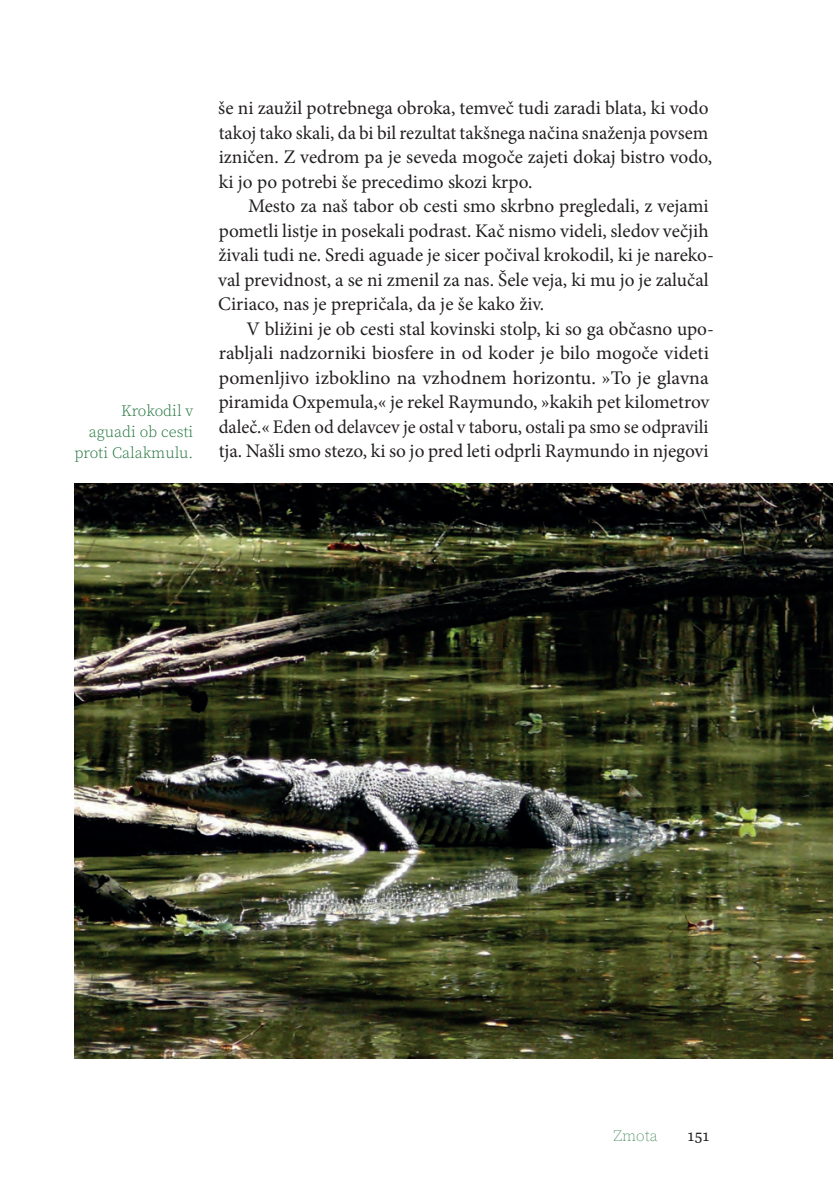
<style>
.page{position:relative;width:833px;height:1191px;background:#fff}
.page>*{position:absolute;margin:0;border:0;box-sizing:border-box;transform-origin:0 0}
.t1{font:19.25px/24.5px "Minion Pro";color:#231f20}
.t2{font:300 15.75px/21px "Source Serif Pro";color:#1f723b;text-align:right}
.t3{font:200 15.75px "Source Serif Pro";color:#1f723b}
.t4{font:15.75px "Source Serif Pro";color:#231f20}
</style>
<div class="page">
<img style="left:74px;top:483px;width:759px;height:574px">
<p class="t2" style="left:75px;top:400px;width:120px">Krokodil v aguadi ob cesti proti Calakmulu.</p>
<p class="t1" style="left:218px;top:96px;width:495px">še ni zaužil potrebnega obroka, temveč tudi zaradi blata, ki vodo takoj tako skali, da bi bil rezultat takšnega načina snaženja povsem izničen. Z vedrom pa je seveda mogoče zajeti dokaj bistro vodo, ki jo po potrebi še precedimo skozi krpo.</p>
<p class="t1" style="left:218px;top:194px;width:497px;text-indent:30px">Mesto za naš tabor ob cesti smo skrbno pregledali, z vejami pometli listje in posekali podrast. Kač nismo videli, sledov večjih živali tudi ne. Sredi aguade je sicer počival krokodil, ki je nareko&shy;val previdnost, a se ni zmenil za nas. Šele veja, ki mu jo je zalučal Ciriaco, nas je prepričala, da je še kako živ.</p>
<p class="t1" style="left:219px;top:316px;width:497px;text-indent:28px">V bližini je ob cesti stal kovinski stolp, ki so ga občasno upo&shy;rabljali nadzorniki biosfere in od koder je bilo mogoče videti pomenljivo izboklino na vzhodnem horizontu. »To je glavna piramida Oxpemula,« je rekel Raymundo, »kakih pet kilometrov daleč.« Eden od delavcev je ostal v taboru, ostali pa smo se odpravili tja. Našli smo stezo, ki so jo pred leti odprli Raymundo in njegovi</p>
<p class="t3" style="left:613px;top:1125px;width:46px">Zmota</p>
<p class="t4" style="left:688px;top:1124px;width:23px">151</p>
</div>
